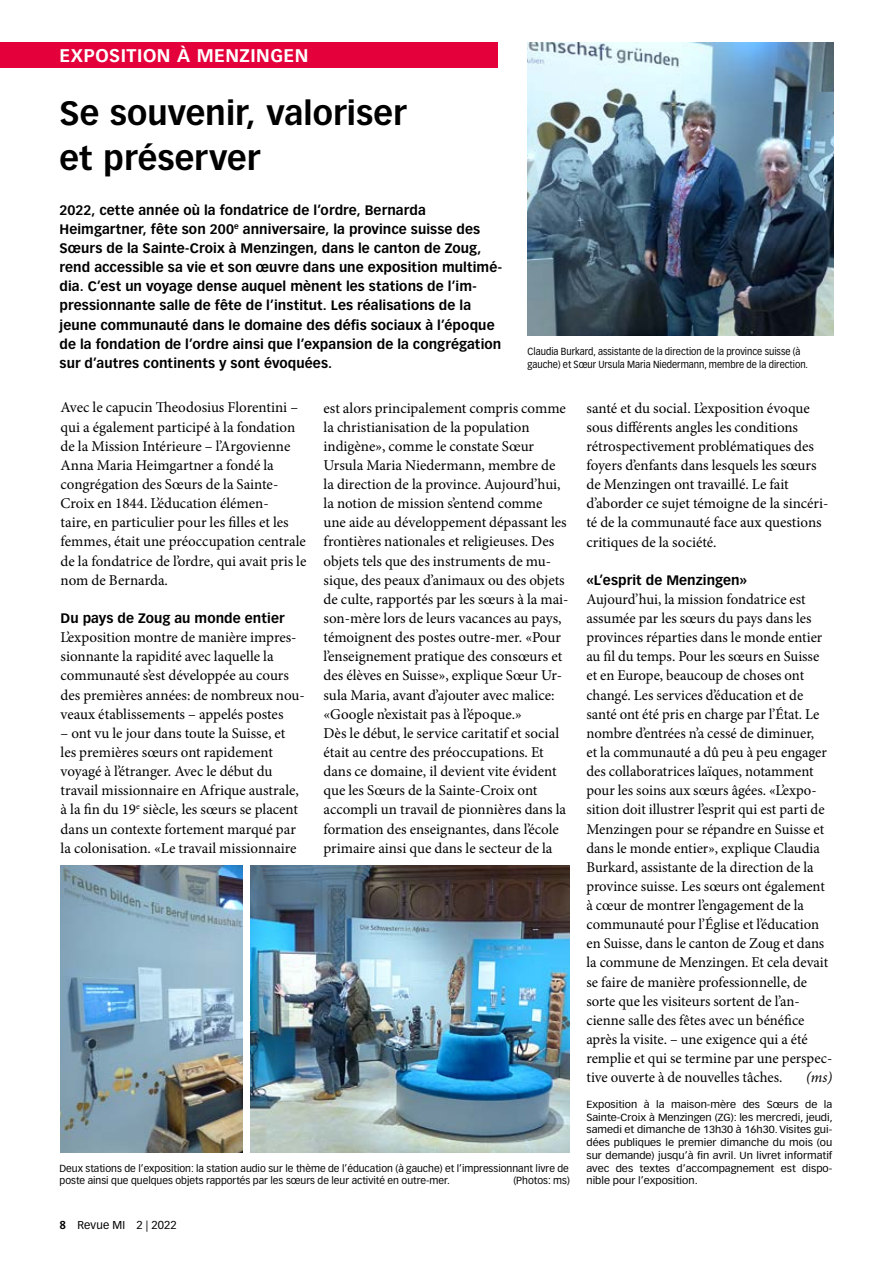
<style>
.page{position:relative;width:893px;height:1263px;background:#fff}
.page>*{position:absolute;margin:0;border:0;box-sizing:border-box;transform-origin:0 0}
.t1{font:700 33px/44.7px "Vectora LT Pro";color:#000}
.t2{font:700 18px "Vectora LT Pro";letter-spacing:.03em;color:#fff}
.t3{font:15px/19.2px "Minion Pro";color:#000}
.t4{font:italic 15px "Minion Pro";color:#000}
.t5{font:700 13.5px/19.2px "Vectora LT Pro";letter-spacing:.005em;color:#000}
.t6{font:11.25px "Vectora LT Pro";letter-spacing:.015em;color:#000}
.t7{font:10.2px/12.8px "Vectora LT Pro";color:#000;text-align:justify;scale:1.07 1}
.t8{font:10.2px/12.8px "Vectora LT Pro";color:#000}
.t9{font:10.2px/12.8px "Vectora LT Pro";color:#000;scale:.91 1}
.s1{font-weight:700}
</style>
<div class="page">
<div style="left:0;top:43px;width:497px;height:25px;background:#e4003b"></div>
<img style="left:528px;top:43px;width:305px;height:293px">
<img style="left:61px;top:865px;width:181px;height:287px">
<img style="left:251px;top:865px;width:319px;height:287px">
<p class="t2" style="left:60px;top:44px;width:250px">EXPOSITION À MENZINGEN</p>
<h1 class="t1" style="left:60px;top:91px;width:348px">Se souvenir, valoriser et préserver</h1>
<p class="t5" style="left:60px;top:200px;width:444px">2022, cette année où la fondatrice de l’ordre, Bernarda Heimgartner, fête son 200<sup>e</sup> anniversaire, la province suisse des Sœurs de la Sainte-Croix à Menzingen, dans le canton de Zoug, rend accessible sa vie et son œuvre dans une exposition multimé&shy;dia. C’est un voyage dense auquel mènent les stations de l’im&shy;pressionnante salle de fête de l’institut. Les réalisations de la jeune communauté dans le domaine des défis sociaux à l’époque de la fondation de l’ordre ainsi que l’expansion de la congrégation sur d’autres continents y sont évoquées.</p>
<p class="t9" style="left:528px;top:345px;width:310px">Claudia Burkard, assistante de la direction de la province suisse (à gauche) et Sœur Ursula Maria Niedermann, membre de la direction.</p>
<p class="t3" style="left:61px;top:398px;width:247px">Avec le capucin Theodosius Florentini – qui a également participé à la fondation de la Mission Intérieure – l’Argovienne Anna Maria Heimgartner a fondé la congrégation des Sœurs de la Sainte-Croix en 1844. L’éducation élémen-<br>taire, en particulier pour les filles et les femmes, était une préoccupation centrale de la fondatrice de l’ordre, qui avait pris le nom de Bernarda.</p>
<p class="t5" style="left:61px;top:608px;width:226px">Du pays de Zoug au monde entier</p>
<p class="t3" style="left:61px;top:628px;width:246px">L’exposition montre de manière impres&shy;sionnante la rapidité avec laquelle la communauté s’est développée au cours des premières années: de nombreux nou&shy;veaux établissements – appelés postes</p>
<p class="t3" style="left:61px;top:723px;width:240px">– ont vu le jour dans toute la Suisse, et les premières sœurs ont rapidement voyagé à l’étranger. Avec le début du travail missionnaire en Afrique australe, à la fin du 19<sup>e</sup> siècle, les sœurs se placent dans un contexte fortement marqué par la colonisation. «Le travail missionnaire</p>
<p class="t3" style="left:324px;top:398px;width:246px">est alors principalement compris comme la christianisation de la population indigène», comme le constate Sœur Ursula Maria Niedermann, membre de la direction de la province. Aujourd’hui, la notion de mission s’entend comme une aide au développement dépassant les frontières nationales et religieuses. Des objets tels que des instruments de mu&shy;sique, des peaux d’animaux ou des objets de culte, rapportés par les sœurs à la mai&shy;son-mère lors de leurs vacances au pays, témoignent des postes outre-mer. «Pour l’enseignement pratique des consœurs et des élèves en Suisse», explique Sœur Ur&shy;sula Maria, avant d’ajouter avec malice: «Google n’existait pas à l’époque.»<br>Dès le début, le service caritatif et social était au centre des préoccupations. Et dans ce domaine, il devient vite évident que les Sœurs de la Sainte-Croix ont accompli un travail de pionnières dans la formation des enseignantes, dans l’école primaire ainsi que dans le secteur de la</p>
<p class="t3" style="left:586px;top:398px;width:244px">santé et du social. L’exposition évoque sous différents angles les conditions rétrospectivement problématiques des foyers d’enfants dans lesquels les sœurs de Menzingen ont travaillé. Le fait d’aborder ce sujet témoigne de la sincéri&shy;té de la communauté face aux questions critiques de la société.</p>
<p class="t5" style="left:586px;top:570px;width:162px">«L’esprit de Menzingen»</p>
<p class="t3" style="left:586px;top:589px;width:247px">Aujourd’hui, la mission fondatrice est assumée par les sœurs du pays dans les provinces réparties dans le monde entier au fil du temps. Pour les sœurs en Suisse et en Europe, beaucoup de choses ont changé. Les services d’éducation et de santé ont été pris en charge par l’État. Le nombre d’entrées n’a cessé de diminuer,<br>et la communauté a dû peu à peu engager des collaboratrices laïques, notamment pour les soins aux sœurs âgées. «L’expo&shy;sition doit illustrer l’esprit qui est parti de Menzingen pour se répandre en Suisse et dans le monde entier», explique Claudia Burkard, assistante de la direction de la province suisse. Les sœurs ont également à cœur de montrer l’engagement de la communauté pour l’Église et l’éducation en Suisse, dans le canton de Zoug et dans la commune de Menzingen. Et cela devait se faire de manière professionnelle, de sorte que les visiteurs sortent de l’an&shy;cienne salle des fêtes avec un bénéfice après la visite. – une exigence qui a été remplie et qui se termine par une perspec&shy;tive ouverte à de nouvelles tâches.</p>
<p class="t4" style="left:806px;top:1067px;width:28px">(ms)</p>
<p class="t7" style="left:586px;top:1098px;width:232px">Exposition à la maison-mère des Sœurs de la Sainte-Croix à Menzingen (ZG): les mercredi, jeudi, samedi et dimanche de 13h30 à 16h30. Visites gui&shy;dées publiques le premier dimanche du mois (ou sur demande) jusqu’à fin avril. Un livret informatif avec des textes d’accompagnement est dispo&shy;nible pour l’exposition.</p>
<p class="t8" style="left:60px;top:1161px;width:511px">Deux stations de l’exposition: la station audio sur le thème de l’éducation (à gauche) et l’impressionnant livre de poste ainsi que quelques objets rapportés par les sœurs de leur activité en outre-mer.</p>
<p class="t8" style="left:513px;top:1174px;width:58px">(Photos: ms)</p>
<p class="t6" style="left:60px;top:1218px;width:119px"><span class="s1">8</span> Revue MI 2 | 2022</p>
</div>
